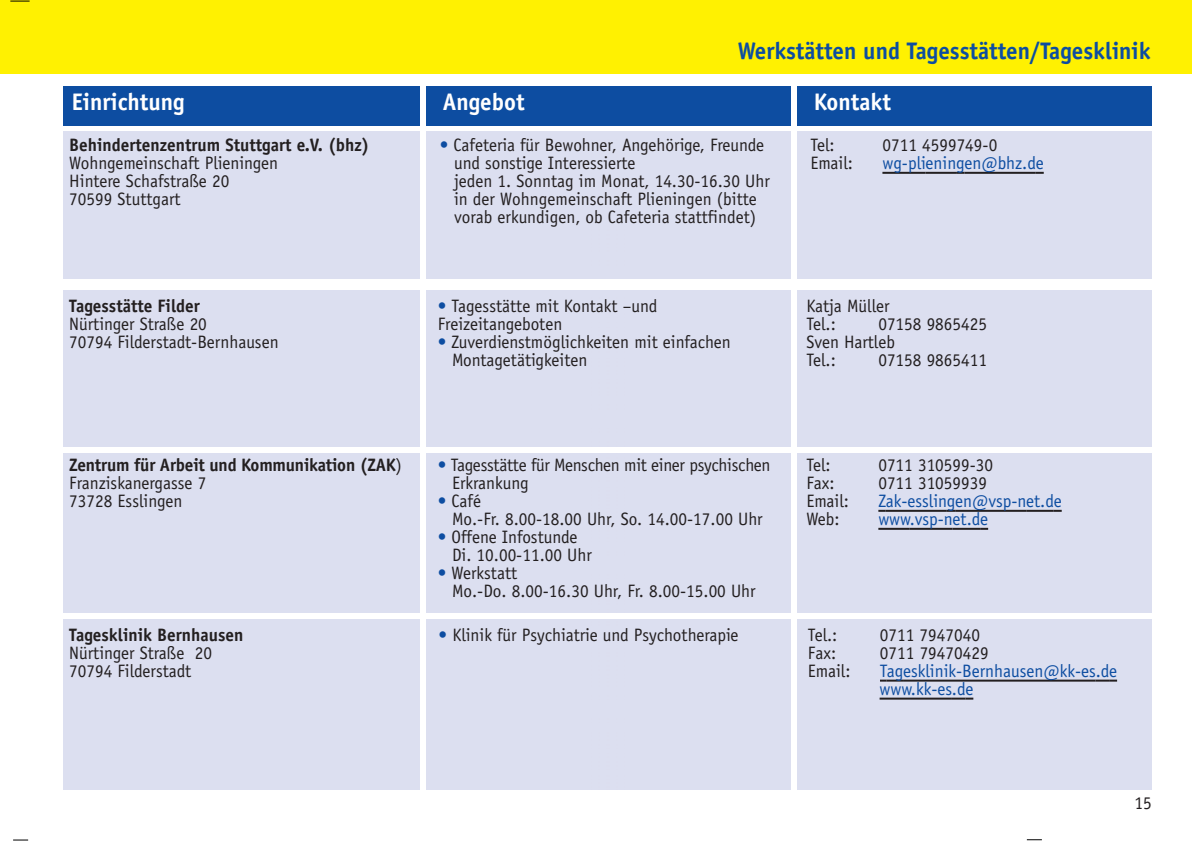
<style>
.page{position:relative;width:1192px;height:842px;background:#fff}
.page>*{position:absolute;margin:0;border:0;box-sizing:border-box;transform-origin:0 0}
.t1{font:700 24px "Officina Sans";color:#0d4da1;scale:.96 1}
.t2{font:700 24px "Officina Sans";color:#fff;scale:.96 1}
.t3{font:18px/18px "Officina Sans";color:#231f20;scale:.96 1}
.t4{font:700 18px/18px "Officina Sans";color:#231f20;scale:.96 1}
.t5{font:18px/18px "Officina Sans";color:#0d4da1;scale:.96 1}
.s1{color:#0d4da1}
.s2{font-weight:400}
</style>
<div class="page">
<div style="left:0;top:0;width:1192px;height:73px;background:#fff101"></div>
<svg style="left:1027px;top:839px;width:15px;height:1px"></svg>
<svg style="left:13px;top:840px;width:15px;height:1px"></svg>
<svg style="left:10px;top:1px;width:20px;height:1px"></svg>
<div style="left:63px;top:86px;width:1089px;height:40px;background:#0d4da1"></div>
<div style="left:420px;top:77px;width:6px;height:737px;background:#fff"></div>
<div style="left:791px;top:79px;width:5px;height:749px;background:#fff"></div>
<hr style="left:882px;top:172px;width:44px;height:2px;background:#231f20">
<hr style="left:926px;top:172px;width:30px;height:2px;background:#231f20">
<svg style="left:956px;top:172px;width:8px;height:2px"></svg>
<hr style="left:964px;top:172px;width:72px;height:2px;background:#231f20">
<svg style="left:1036px;top:172px;width:8px;height:2px"></svg>
<svg style="left:878px;top:510px;width:8px;height:2px"></svg>
<hr style="left:886px;top:510px;width:61px;height:2px;background:#231f20">
<svg style="left:947px;top:510px;width:8px;height:2px"></svg>
<hr style="left:955px;top:510px;width:71px;height:2px;background:#231f20">
<hr style="left:1026px;top:510px;width:28px;height:2px;background:#231f20">
<svg style="left:1054px;top:510px;width:8px;height:2px"></svg>
<hr style="left:878px;top:528px;width:32px;height:2px;background:#231f20">
<hr style="left:910px;top:528px;width:43px;height:2px;background:#231f20">
<hr style="left:953px;top:528px;width:27px;height:2px;background:#231f20">
<svg style="left:980px;top:528px;width:8px;height:2px"></svg>
<svg style="left:880px;top:680px;width:23px;height:2px"></svg>
<hr style="left:903px;top:680px;width:193px;height:2px;background:#231f20">
<svg style="left:1096px;top:680px;width:21px;height:2px"></svg>
<hr style="left:880px;top:698px;width:31px;height:2px;background:#231f20">
<hr style="left:911px;top:698px;width:41px;height:2px;background:#231f20">
<svg style="left:952px;top:698px;width:21px;height:2px"></svg>
<h1 class="t1" style="left:738px;top:42px;width:432px">Werkstätten und Tagesstätten/Tagesklinik</h1>
<h1 class="t2" style="left:72px;top:93px;width:119px">Einrichtung</h1>
<h1 class="t2" style="left:443px;top:93px;width:87px">Angebot</h1>
<h1 class="t2" style="left:814px;top:93px;width:82px">Kontakt</h1>
<p class="t4" style="left:69px;top:137px;width:314px">Behindertenzentrum Stuttgart e.V. (bhz)</p>
<p class="t3" style="left:69px;top:155px;width:219px">Wohngemeinschaft Plieningen<br>Hintere Schafstraße 20<br>70599 Stuttgart</p>
<p class="t3" style="left:454px;top:137px;width:331px;text-indent:-14px"><span class="s1">•</span> Cafeteria für Bewohner, Angehörige, Freunde und sonstige Interessierte<br>jeden 1. Sonntag im Monat, 14.30-16.30 Uhr in der Wohngemeinschaft Plieningen (bitte vorab erkundigen, ob Cafeteria stattfindet)</p>
<p class="t3" style="left:810px;top:137px;width:27px">Tel:</p>
<p class="t3" style="left:882px;top:137px;width:121px">0711 4599749-0</p>
<p class="t3" style="left:810px;top:155px;width:46px">Email:</p>
<p class="t5" style="left:882px;top:155px;width:170px">wg-plieningen@bhz.de</p>
<p class="t4" style="left:69px;top:298px;width:137px">Tagesstätte Filder</p>
<p class="t3" style="left:69px;top:316px;width:220px">Nürtinger Straße 20<br>70794 Filderstadt-Bernhausen</p>
<p class="t3" style="left:438px;top:298px;width:230px"><span class="s1">•</span> Tagesstätte mit Kontakt –und<br>Freizeitangeboten</p>
<p class="t3" style="left:452px;top:334px;width:292px;text-indent:-14px"><span class="s1">•</span> Zuverdienstmöglichkeiten mit einfachen<br>Montagetätigkeiten</p>
<p class="t4" style="left:69px;top:457px;width:348px">Zentrum für Arbeit und Kommunikation (ZAK<span class="s2">)<br>Franziskanergasse 7<br>73728 Esslingen</span></p>
<p class="t3" style="left:452px;top:457px;width:333px;text-indent:-14px"><span class="s1">•</span> Tagesstätte für Menschen mit einer psychischen<br>Erkrankung</p>
<p class="t3" style="left:452px;top:493px;width:325px;text-indent:-14px"><span class="s1">•</span> Café<br>Mo.-Fr. 8.00-18.00 Uhr, So. 14.00-17.00 Uhr</p>
<p class="t3" style="left:452px;top:529px;width:147px;text-indent:-14px"><span class="s1">•</span> Offene Infostunde<br>Di. 10.00-11.00 Uhr</p>
<p class="t3" style="left:452px;top:565px;width:318px;text-indent:-14px"><span class="s1">•</span> Werkstatt<br>Mo.-Do. 8.00-16.30 Uhr, Fr. 8.00-15.00 Uhr</p>
<p class="t3" style="left:806px;top:298px;width:88px">Katja Müller<br>Tel.:</p>
<p class="t3" style="left:806px;top:316px;width:190px;text-indent:72px">07158 9865425<br>Sven Hartleb<br>Tel.:</p>
<p class="t3" style="left:878px;top:352px;width:115px">07158 9865411</p>
<p class="t3" style="left:806px;top:457px;width:27px">Tel:</p>
<p class="t3" style="left:878px;top:457px;width:121px">0711 310599-30</p>
<p class="t3" style="left:806px;top:475px;width:31px">Fax:</p>
<p class="t3" style="left:878px;top:475px;width:115px">0711 31059939</p>
<p class="t3" style="left:806px;top:493px;width:46px">Email:</p>
<p class="t5" style="left:878px;top:493px;width:193px">Zak-esslingen@vsp-net.de</p>
<p class="t3" style="left:806px;top:511px;width:36px">Web:</p>
<p class="t5" style="left:878px;top:511px;width:116px">www.vsp-net.de</p>
<p class="t4" style="left:69px;top:627px;width:183px">Tagesklinik Bernhausen</p>
<p class="t3" style="left:69px;top:645px;width:150px">Nürtinger Straße 20<br>70794 Filderstadt</p>
<p class="t3" style="left:439px;top:627px;width:314px"><span class="s1">•</span> Klinik für Psychiatrie und Psychotherapie</p>
<p class="t3" style="left:808px;top:627px;width:32px">Tel.:</p>
<p class="t3" style="left:880px;top:627px;width:106px">0711 7947040</p>
<p class="t3" style="left:808px;top:645px;width:31px">Fax:</p>
<p class="t3" style="left:880px;top:645px;width:115px">0711 79470429</p>
<p class="t3" style="left:808px;top:663px;width:46px">Email:</p>
<p class="t5" style="left:880px;top:663px;width:249px">Tagesklinik-Bernhausen@kk-es.de www.kk-es.de</p>
<p class="t3" style="left:1135px;top:795px;width:20px">15</p>
</div>
